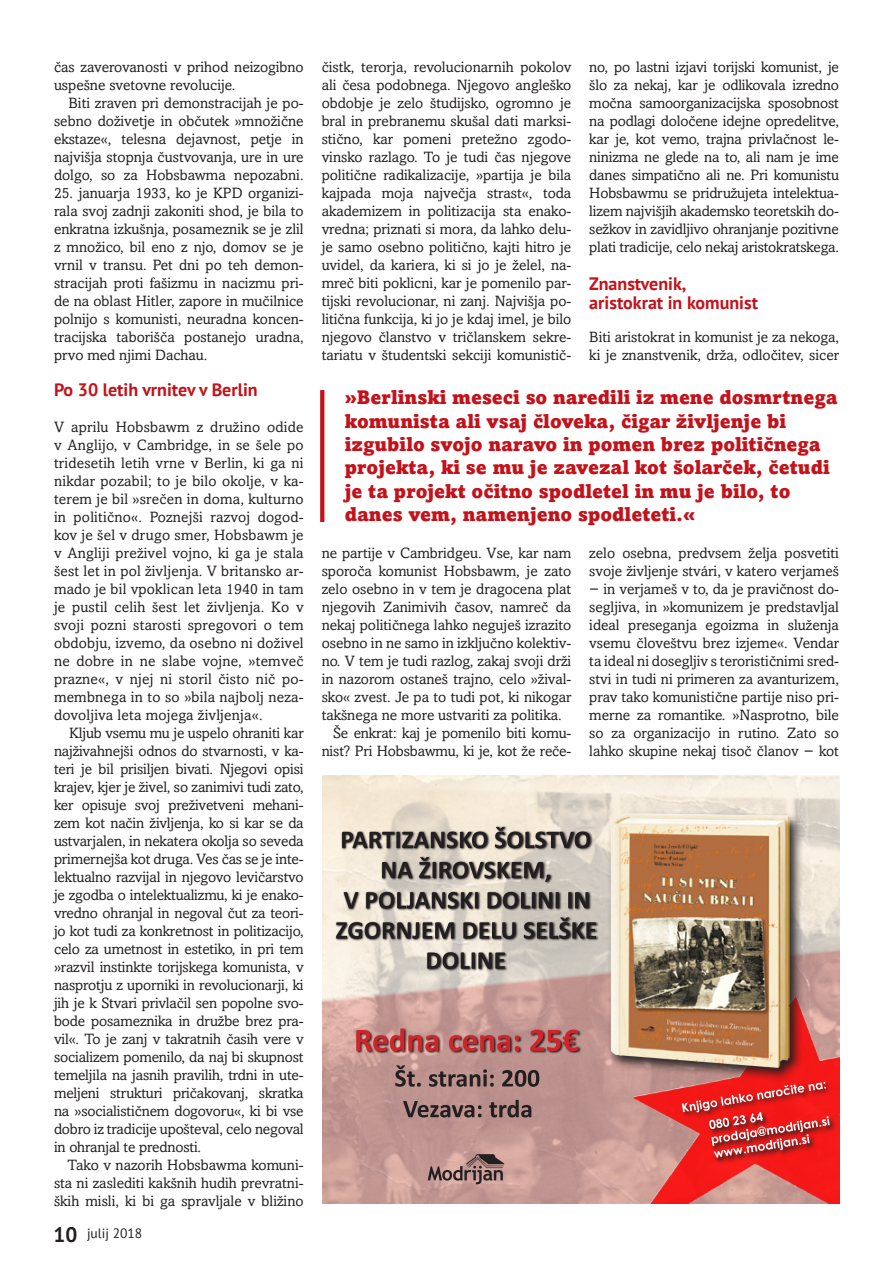
<style>
.page{position:relative;width:893px;height:1263px;background:#fff}
.page>*{position:absolute;margin:0;border:0;box-sizing:border-box;transform-origin:0 0}
.citat1{font:900 19.5px/23.4px "xpro";color:#c4121a}
.Mednaslov{font:700 18px/19.5px "PT Sans";color:#c4121a}
.body2{font:700 18px "PT Sans";color:#c4121a}
.body2-2{font:15px/18px "xpro";color:#231f20;text-align:justify}
.t1{font:13.5px "PT Sans";color:#231f20}
.s1{font-weight:700;font-size:21px}
</style>
<div class="page">
<svg style="left:320px;top:390px;width:4px;height:132px"></svg>
<img style="left:322px;top:776px;width:518px;height:427px">
<svg style="left:356px;top:1027px;width:129px;height:27px"></svg>
<svg style="left:356px;top:1028px;width:129px;height:23px;background:#bb6261"></svg>
<svg style="left:395px;top:1065px;width:90px;height:22px;background:#92726f"></svg>
<svg style="left:403px;top:1100px;width:82px;height:17px"></svg>
<svg style="left:335px;top:826px;width:260px;height:146px;background:#ded6ca"></svg>
<svg style="left:342px;top:827px;width:248px;height:21px;background:#8b847b"></svg>
<svg style="left:382px;top:857px;width:168px;height:25px;background:#8d8780"></svg>
<svg style="left:344px;top:892px;width:244px;height:17px;background:#756f6a"></svg>
<svg style="left:336px;top:917px;width:259px;height:22px;background:#88837c"></svg>
<svg style="left:427px;top:952px;width:78px;height:17px"></svg>
<img style="left:485px;top:953px;width:355px;height:250px">
<img style="left:595px;top:792px;width:211px;height:297px">
<div style="left:681px;top:1081px;width:152px;height:38px;background:#f51918"></div>
<svg style="left:708px;top:1111px;width:129px;height:54px"></svg>
<svg style="left:682px;top:1082px;width:148px;height:76px"></svg>
<svg style="left:428px;top:1154px;width:76px;height:30px;background:#9a7975"></svg>
<p class="body2-2" style="left:54px;top:58px;width:251px">čas zaverovanosti v prihod neizogibno uspešne svetovne revolucije.</p>
<p class="body2-2" style="left:54px;top:94px;width:251px;text-indent:15px">Biti zraven pri demonstracijah je po&shy;sebno doživetje in občutek »množične ekstaze«, telesna dejavnost, petje in najvišja stopnja čustvovanja, ure in ure dolgo, so za Hobsbawma nepozabni.</p>
<p class="body2-2" style="left:54px;top:184px;width:251px">25. januarja 1933, ko je KPD organizi&shy;rala svoj zadnji zakoniti shod, je bila to enkratna izkušnja, posameznik se je zlil z množico, bil eno z njo, domov se je vrnil v transu. Pet dni po teh demon&shy;stracijah proti fašizmu in nacizmu pri&shy;de na oblast Hitler, zapore in mučilnice polnijo s komunisti, neuradna koncen&shy;tracijska taborišča postanejo uradna, prvo med njimi Dachau.</p>
<p class="body2" style="left:54px;top:378px;width:205px">Po 30 letih vrnitev v Berlin</p>
<p class="body2-2" style="left:54px;top:418px;width:251px">V aprilu Hobsbawm z družino odide v Anglijo, v Cambridge, in se šele po tridesetih letih vrne v Berlin, ki ga ni nikdar pozabil; to je bilo okolje, v ka&shy;terem je bil »srečen in doma, kulturno in politično«. Poznejši razvoj dogod&shy;kov je šel v drugo smer, Hobsbawm je v Angliji preživel vojno, ki ga je stala šest let in pol življenja. V britansko ar&shy;mado je bil vpoklican leta 1940 in tam je pustil celih šest let življenja. Ko v svoji pozni starosti spregovori o tem obdobju, izvemo, da osebno ni doživel ne dobre in ne slabe vojne, »temveč prazne«, v njej ni storil čisto nič po&shy;membnega in to so »bila najbolj neza&shy;dovoljiva leta mojega življenja«.</p>
<p class="body2-2" style="left:54px;top:724px;width:251px;text-indent:15px">Kljub vsemu mu je uspelo ohraniti kar najživahnejši odnos do stvarnosti, v ka&shy;teri je bil prisiljen bivati. Njegovi opisi krajev, kjer je živel, so zanimivi tudi zato, ker opisuje svoj preživetveni mehani&shy;zem kot način življenja, ko si kar se da ustvarjalen, in nekatera okolja so seveda primernejša kot druga. Ves čas se je inte&shy;lektualno razvijal in njegovo levičarstvo je zgodba o intelektualizmu, ki je enako&shy;vredno ohranjal in negoval čut za teori&shy;jo kot tudi za konkretnost in politizacijo, celo za umetnost in estetiko, in pri tem »razvil instinkte torijskega komunista, v nasprotju z uporniki in revolucionarji, ki jih je k Stvari privlačil sen popolne svo&shy;bode posameznika in družbe brez pra&shy;vil«. To je zanj v takratnih časih vere v socializem pomenilo, da naj bi skupnost temeljila na jasnih pravilih, trdni in ute&shy;meljeni strukturi pričakovanj, skratka na »socialističnem dogovoru«, ki bi vse dobro iz tradicije upošteval, celo negoval in ohranjal te prednosti.</p>
<p class="body2-2" style="left:54px;top:1156px;width:251px;text-indent:14px">Tako v nazorih Hobsbawma komuni&shy;sta ni zaslediti kakšnih hudih prevratni&shy;ških misli, ki bi ga spravljale v bližino</p>
<p class="t1" style="left:54px;top:1225px;width:90px"><span class="s1">10</span> julij 2018</p>
<p class="body2-2" style="left:322px;top:58px;width:251px">čistk, terorja, revolucionarnih pokolov ali česa podobnega. Njegovo angleško obdobje je zelo študijsko, ogromno je bral in prebranemu skušal dati marksi&shy;stično, kar pomeni pretežno zgodo&shy;vinsko razlago. To je tudi čas njegove politične radikalizacije, »partija je bila kajpada moja največja strast«, toda akademizem in politizacija sta enako&shy;vredna; priznati si mora, da lahko delu&shy;je samo osebno politično, kajti hitro je uvidel, da kariera, ki si jo je želel, na&shy;mreč biti poklicni, kar je pomenilo par&shy;tijski revolucionar, ni zanj. Najvišja po&shy;litična funkcija, ki jo je kdaj imel, je bilo njegovo članstvo v tričlanskem sekre&shy;tariatu v študentski sekciji komunistič-</p>
<p class="body2-2" style="left:589px;top:58px;width:251px">no, po lastni izjavi torijski komunist, je šlo za nekaj, kar je odlikovala izredno močna samoorganizacijska sposobnost na podlagi določene idejne opredelitve, kar je, kot vemo, trajna privlačnost le&shy;ninizma ne glede na to, ali nam je ime danes simpatično ali ne. Pri komunistu Hobsbawmu se pridružujeta intelektua&shy;lizem najvišjih akademsko teoretskih do&shy;sežkov in zavidljivo ohranjanje pozitivne plati tradicije, celo nekaj aristokratskega.</p>
<p class="Mednaslov" style="left:589px;top:273px;width:170px">Znanstvenik, aristokrat in komunist</p>
<p class="body2-2" style="left:589px;top:328px;width:251px">Biti aristokrat in komunist je za nekoga, ki je znanstvenik, drža, odločitev, sicer</p>
<p class="citat1" style="left:345px;top:385px;width:494px">»Berlinski meseci so naredili iz mene dosmrtnega komunista ali vsaj človeka, čigar življenje bi izgubilo svojo naravo in pomen brez političnega projekta, ki se mu je zavezal kot šolarček, četudi je ta projekt očitno spodletel in mu je bilo, to danes vem, namenjeno spodleteti.«</p>
<p class="body2-2" style="left:322px;top:544px;width:251px">ne partije v Cambridgeu. Vse, kar nam sporoča komunist Hobsbawm, je zato zelo osebno in v tem je dragocena plat njegovih Zanimivih časov, namreč da nekaj političnega lahko neguješ izrazito osebno in ne samo in izključno kolektiv&shy;no. V tem je tudi razlog, zakaj svoji drži in nazorom ostaneš trajno, celo »žival&shy;sko« zvest. Je pa to tudi pot, ki nikogar takšnega ne more ustvariti za politika.</p>
<p class="body2-2" style="left:322px;top:724px;width:251px;text-align:right">Še enkrat: kaj je pomenilo biti komu&shy;nist? Pri Hobsbawmu, ki je, kot že reče-</p>
<p class="body2-2" style="left:589px;top:544px;width:251px">zelo osebna, predvsem želja posvetiti svoje življenje stvári, v katero verjameš − in verjameš v to, da je pravičnost do&shy;segljiva, in »komunizem je predstavljal ideal preseganja egoizma in služenja vsemu človeštvu brez izjeme«. Vendar ta ideal ni dosegljiv s terorističnimi sred&shy;stvi in tudi ni primeren za avanturizem, prav tako komunistične partije niso pri&shy;merne za romantike. »Nasprotno, bile so za organizacijo in rutino. Zato so lahko skupine nekaj tisoč članov − kot</p>
</div>
